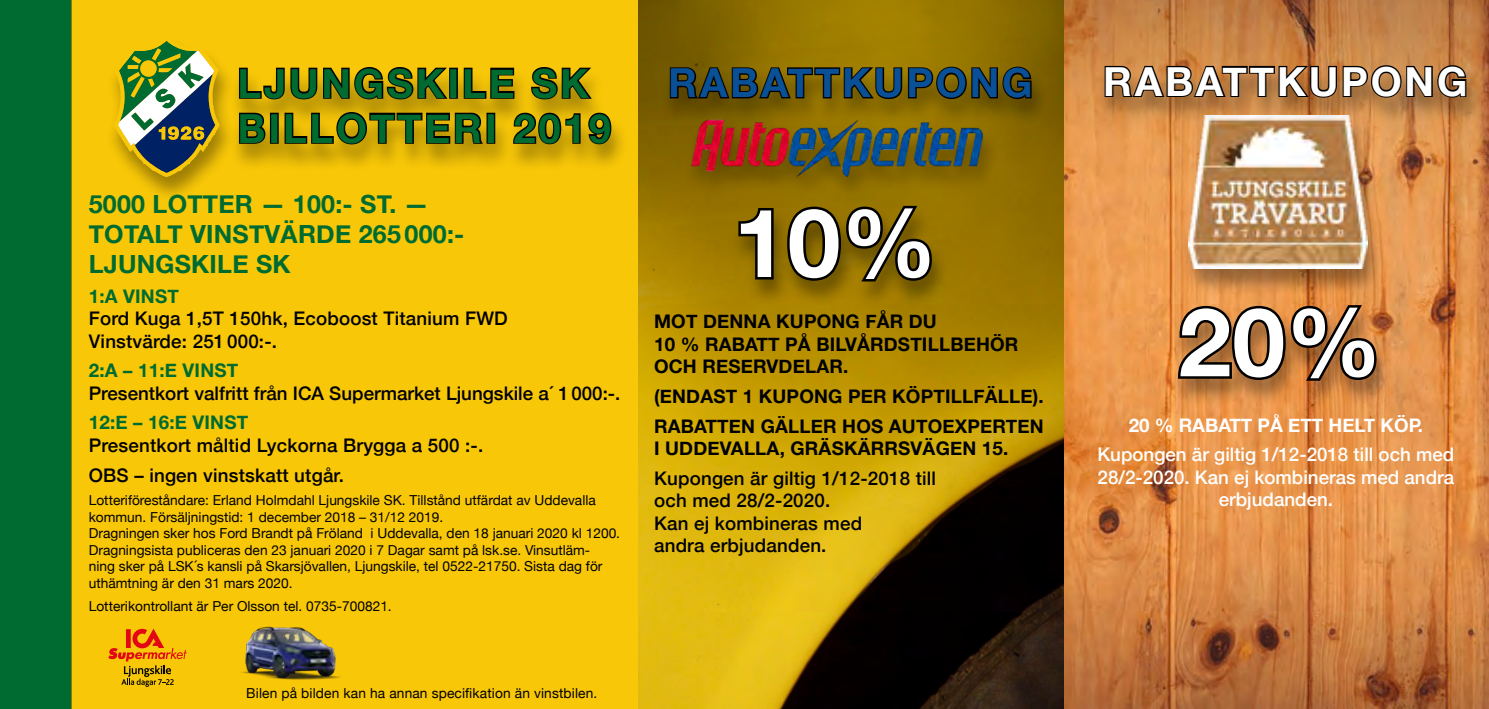
<style>
.page{position:relative;width:1489px;height:709px;background:#fff}
.page>*{position:absolute;margin:0;border:0;box-sizing:border-box;transform-origin:0 0}
.t1{font:700 95px "Helvetica Neue";color:#fff}
.t2{font:700 40px/45px "Helvetica Neue";letter-spacing:.07em;color:#006b31}
.t3{font:700 40px "Helvetica Neue";letter-spacing:.07em;color:#0a5096}
.t4{font:700 40px "Helvetica Neue";letter-spacing:.07em;color:#fff}
.t5{font:700 25px/30px "Helvetica Neue";letter-spacing:.01em;color:#006b31}
.t6{font:500 18.75px/22.5px "Helvetica Neue";letter-spacing:.01em;color:#000}
.t7{font:700 18.75px/22.5px "Helvetica Neue";letter-spacing:.01em;color:#000}
.t8{font:500 18.75px/22.5px "Helvetica Neue";color:#fff;text-align:center}
.t9{font:700 18.75px "Helvetica Neue";letter-spacing:.01em;color:#006b31}
.t10{font:700 18.75px "Helvetica Neue";color:#fff}
.t11{font:13.75px/16.5px "Helvetica Neue";color:#000}
</style>
<div class="page">
<div style="left:0;top:0;width:1488px;height:709px;background:#f8c708"></div>
<img style="left:638px;top:0;width:850px;height:709px">
<div style="left:106px;top:37px;width:130px;height:166px;background:#000;opacity:.36"></div>
<svg style="left:113px;top:37px;width:107px;height:140px"></svg>
<div style="left:1180px;top:115px;width:203px;height:181px;background:#000;opacity:.36"></div>
<img style="left:1188px;top:125px;width:178px;height:144px">
<svg style="left:108px;top:628px;width:79px;height:58px"></svg>
<img style="left:659px;top:97px;width:355px;height:106px">
<img style="left:241px;top:626px;width:99px;height:54px">
<div style="left:230px;top:68px;width:398px;height:104px;background:#000;opacity:.36"></div>
<svg style="left:238px;top:67px;width:212px;height:34px"></svg>
<div style="left:449px;top:68px;width:9px;height:31px;border:2px solid #000"></div>
<svg style="left:462px;top:67px;width:53px;height:33px"></svg>
<svg style="left:529px;top:67px;width:65px;height:34px"></svg>
<svg style="left:238px;top:111px;width:29px;height:34px"></svg>
<div style="left:270px;top:113px;width:9px;height:31px;border:2px solid #000"></div>
<svg style="left:283px;top:110px;width:202px;height:36px;background:#977904"></svg>
<div style="left:486px;top:113px;width:9px;height:31px;border:2px solid #000"></div>
<svg style="left:512px;top:111px;width:101px;height:35px"></svg>
<div style="left:660px;top:68px;width:389px;height:58px;background:#000;opacity:.36"></div>
<svg style="left:668px;top:60px;width:364px;height:41px;background:#5e4900"></svg>
<div style="left:0;top:0;width:71px;height:709px;background:#006b31"></div>
<div style="left:729px;top:205px;width:220px;height:103px;background:#000;opacity:.36"></div>
<svg style="left:735px;top:205px;width:41px;height:77px;background:#614a00"></svg>
<svg style="left:784px;top:201px;width:151px;height:83px;background:#5a4500"></svg>
<div style="left:1169px;top:304px;width:224px;height:104px;background:#000;opacity:.36"></div>
<svg style="left:1175px;top:301px;width:204px;height:82px;background:#815229"></svg>
<div style="left:1094px;top:66px;width:389px;height:59px;background:#000;opacity:.36"></div>
<svg style="left:1103px;top:59px;width:364px;height:40px;background:#85582e"></svg>
<h2 class="t2" style="left:237px;top:62px;width:375px">LJUNGSKILE SK<br>BILLOTTERI 2019</h2>
<h3 class="t5" style="left:89px;top:190px;width:377px">5000 LOTTER — 100:- ST. —<br>TOTALT VINSTVÄRDE 265 000:-<br>LJUNGSKILE SK</h3>
<h3 class="t9" style="left:89px;top:281px;width:92px">1:A VINST</h3>
<h3 class="t6" style="left:89px;top:306px;width:420px">Ford Kuga 1,5T 150hk, Ecoboost Titanium FWD<br>Vinstvärde: 251 000:-.</h3>
<h3 class="t9" style="left:89px;top:356px;width:151px">2:A – 11:E VINST</h3>
<h3 class="t6" style="left:89px;top:380px;width:533px">Presentkort valfritt från ICA Supermarket Ljungskile a´ 1000:-.</h3>
<h3 class="t9" style="left:89px;top:408px;width:161px">12:E – 16:E VINST</h3>
<h3 class="t6" style="left:89px;top:429px;width:396px;line-height:29.5px">Presentkort måltid Lyckorna Brygga a 500 :-.<br>OBS – ingen vinstskatt utgår.</h3>
<p class="t11" style="left:89px;top:493px;width:533px">Lotteriföreståndare: Erland Holmdahl Ljungskile SK. Tillstånd utfärdat av Uddevalla kommun. Försäljningstid: 1 december 2018 – 31/12 2019.<br>Dragningen sker hos Ford Brandt på Fröland i Uddevalla, den 18 januari 2020 kl 1200.<br>Dragningsista publiceras den 23 januari 2020 i 7 Dagar samt på lsk.se. Vinsutläm-<br>ning sker på LSK´s kansli på Skarsjövallen, Ljungskile, tel 0522-21750. Sista dag för uthämtning är den 31 mars 2020.</p>
<p class="t11" style="left:89px;top:599px;width:304px">Lotterikontrollant är Per Olsson tel. 0735-700821.</p>
<p class="t11" style="left:246px;top:685px;width:352px">Bilen på bilden kan ha annan specifikation än vinstbilen.</p>
<h2 class="t3" style="left:668px;top:51px;width:366px">RABATTKUPONG</h2>
<h1 class="t1" style="left:733px;top:168px;width:204px">10%</h1>
<h3 class="t7" style="left:654px;top:311px;width:366px">MOT DENNA KUPONG FÅR DU<br>10 % RABATT PÅ BILVÅRDSTILLBEHÖR<br>OCH RESERVDELAR.</h3>
<h3 class="t7" style="left:654px;top:382px;width:391px;line-height:29.5px">(ENDAST 1 KUPONG PER KÖPTILLFÄLLE).<br>RABATTEN GÄLLER HOS AUTOEXPERTEN</h3>
<h3 class="t7" style="left:654px;top:438px;width:356px">I UDDEVALLA, GRÄSKÄRRSVÄGEN 15.</h3>
<h3 class="t6" style="left:654px;top:465px;width:283px">Kupongen är giltig 1/12-2018 till och med 28/2-2020.<br>Kan ej kombineras med<br>andra erbjudanden.</h3>
<h2 class="t4" style="left:1102px;top:50px;width:366px">RABATTKUPONG</h2>
<h1 class="t1" style="left:1178px;top:268px;width:204px">20%</h1>
<h3 class="t10" style="left:1128px;top:410px;width:296px">20 % RABATT PÅ ETT HELT KÖP.</h3>
<h3 class="t8" style="left:1097px;top:442px;width:358px">Kupongen är giltig 1/12-2018 till och med<br>28/2-2020. Kan ej kombineras med andra erbjudanden.</h3>
</div>
